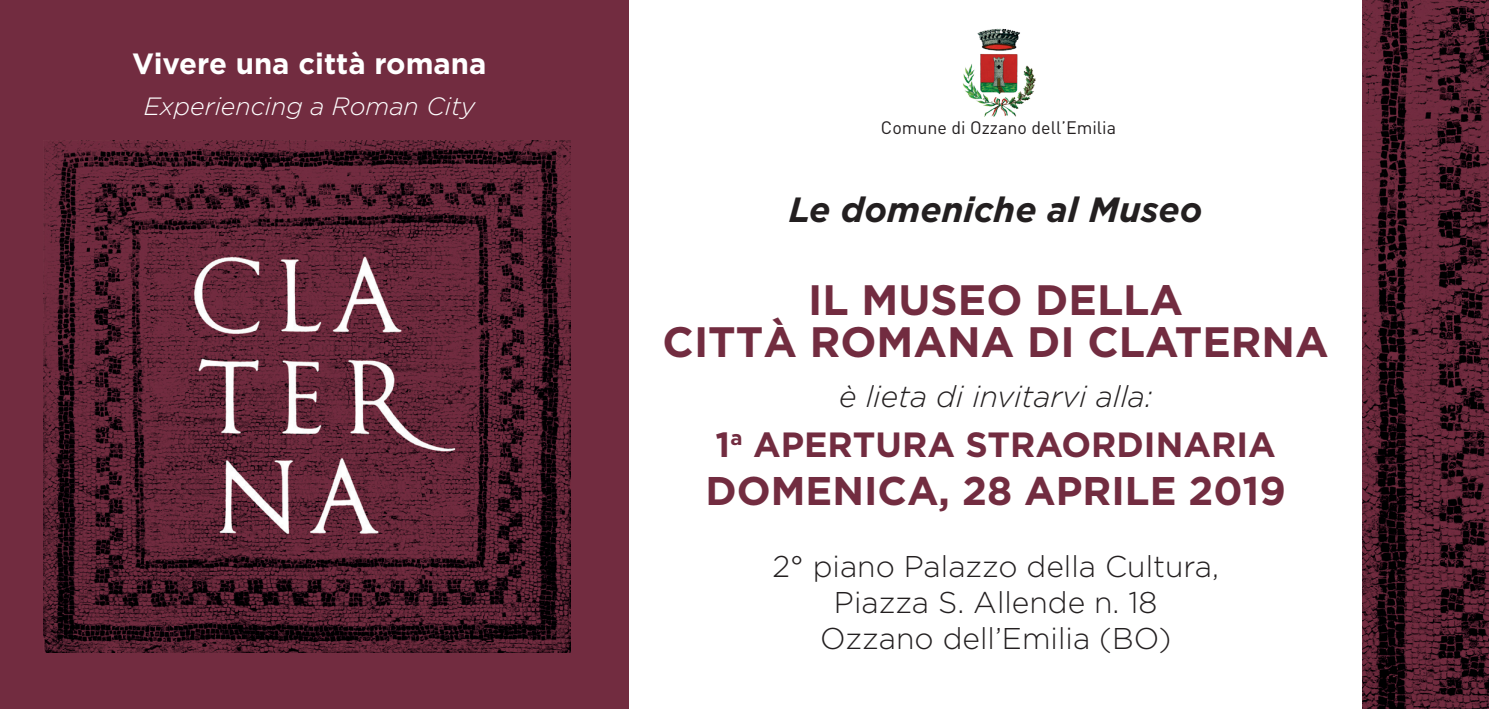
<style>
.page{position:relative;width:1489px;height:709px;background:#fff}
.page>*{position:absolute;margin:0;border:0;box-sizing:border-box;transform-origin:0 0}
.Predefinito{font:700 42.5px "Gotham HTF";color:#722c40}
.Predefinito-2{font:700 40px "Gotham HTF";color:#722c40}
.Predefinito-3{font:700 35px "Gotham HTF";color:#722c40}
.Predefinito-4{font:italic 700 35px "Gotham";color:#231f20}
.Predefinito-5{font:300 30px/36px "Gotham";color:#231f20;text-align:center}
.Predefinito-6{font:italic 300 30px "Gotham";color:#231f20}
.t1{font:700 29.25px "Gotham HTF";color:#fff}
.t2{font:italic 300 25px "Gotham";color:#fff}
.t3{font:17.75px "DIN";color:#231f20}
</style>
<div class="page">
<div style="left:0;top:0;width:628px;height:709px;background:#722c40"></div>
<img style="left:43px;top:140px;width:527px;height:512px">
<img style="left:1362px;top:0;width:126px;height:709px">
<img style="left:963px;top:28px;width:73px;height:89px">
<p class="t1" style="left:132px;top:47px;width:356px">Vivere una città romana</p>
<p class="t2" style="left:144px;top:92px;width:333px">Experiencing a Roman City</p>
<p class="t3" style="left:880px;top:116px;width:237px">Comune di Ozzano dell’Emilia</p>
<p class="Predefinito-4" style="left:788px;top:189px;width:415px">Le domeniche al Museo</p>
<p class="Predefinito" style="left:808px;top:275px;width:376px">IL MUSEO DELLA</p>
<p class="Predefinito" style="left:662px;top:317px;width:667px">CITTÀ ROMANA DI CLATERNA</p>
<p class="Predefinito-6" style="left:839px;top:380px;width:314px">è lieta di invitarvi alla:</p>
<p class="Predefinito-3" style="left:715px;top:424px;width:561px">1<sup>a</sup> APERTURA STRAORDINARIA</p>
<p class="Predefinito-2" style="left:705px;top:467px;width:582px">DOMENICA, 28 APRILE 2019</p>
<p class="Predefinito-5" style="left:772px;top:547px;width:448px">2° piano Palazzo della Cultura,<br>Piazza S. Allende n. 18</p>
<p class="Predefinito-5" style="left:820px;top:619px;width:353px">Ozzano dell’Emilia (BO)</p>
</div>
